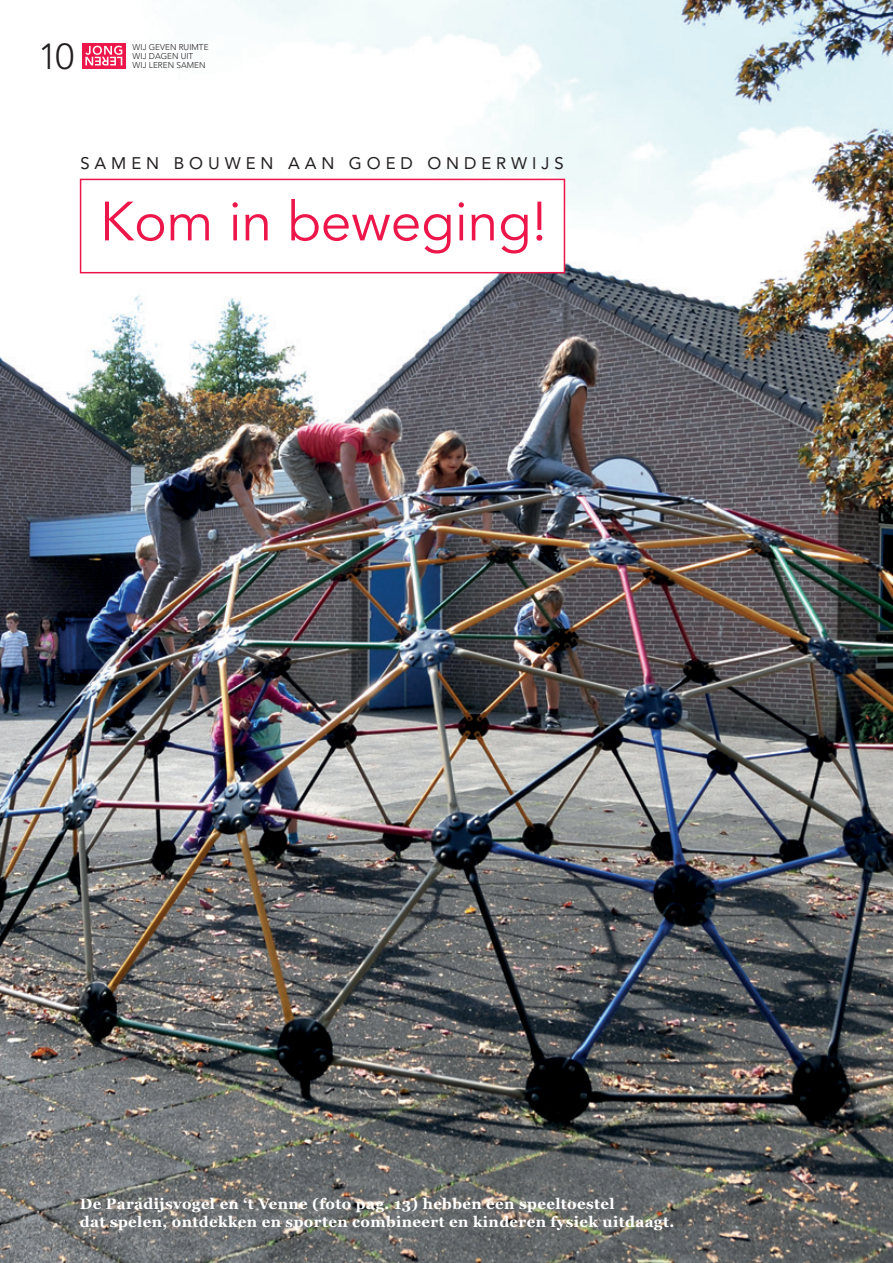
<style>
.page{position:relative;width:893px;height:1263px;background:#fff}
.page>*{position:absolute;margin:0;border:0;box-sizing:border-box;transform-origin:0 0}
.t1{font:54.75px "Avenir";color:#ed164b}
.t2{font:300 36px "Avenir";color:#231f20}
.t3{font:16.65px "Avenir";letter-spacing:.295em;color:#231f20}
.t4{font:700 15px/18px "Georgia";letter-spacing:.025em;color:#fff}
.t5{font:300 8.25px/9.1px "Avenir";color:#231f20}
</style>
<div class="page">
<img style="left:0;top:0;width:893px;height:1263px">
<svg style="left:82px;top:43px;width:44px;height:26px"></svg>
<svg style="left:85px;top:46px;width:37px;height:19px"></svg>
<div style="left:81px;top:180px;width:483px;height:92px;background:#fff"></div>
<div style="left:80px;top:179px;width:485px;height:94px;border:2px solid #ed164b"></div>
<h2 class="t2" style="left:38px;top:41px;width:37px">10</h2>
<p class="t5" style="left:133px;top:43px;width:77px">WIJ GEVEN RUIMTE<br>WIJ DAGEN UIT</p>
<p class="t5" style="left:133px;top:61px;width:74px">WIJ LEREN SAMEN</p>
<p class="t3" style="left:80px;top:156px;width:485px">SAMEN BOUWEN AAN GOED ONDERWIJS</p>
<h1 class="t1" style="left:100px;top:199px;width:449px">Kom in beweging!</h1>
<p class="t4" style="left:80px;top:1195px;width:596px">De Paradijsvogel en ‘t Venne (foto pag. 13) hebben een speeltoestel<br>dat spelen, ontdekken en sporten combineert en kinderen fysiek uitdaagt.</p>
</div>
